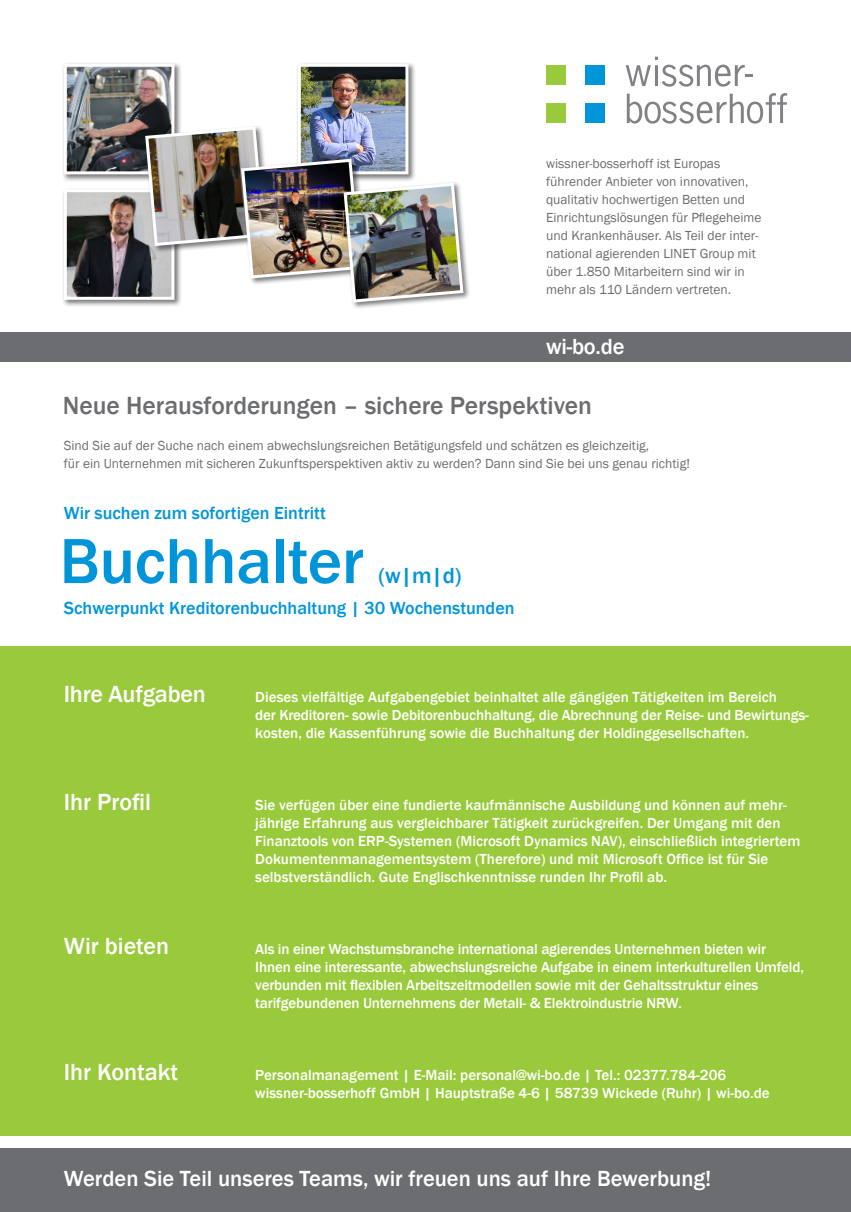
<style>
.page{position:relative;width:851px;height:1212px;background:#fff}
.page>*{position:absolute;margin:0;border:0;box-sizing:border-box;transform-origin:0 0}
.t1{font:500 66px "Franklin Gothic";letter-spacing:-.005em;color:#0095d9}
.t2{font:500 25.5px "Franklin Gothic";color:#6c6d70}
.t3{font:500 24px "Franklin Gothic";color:#fff}
.t4{font:500 22.5px "Franklin Gothic";color:#fff}
.t5{font:500 22.5px "Franklin Gothic";color:#0095d9}
.t6{font:500 18px "Franklin Gothic";color:#0095d9}
.t7{font:500 15px/18px "Franklin Gothic";color:#fff}
.t8{font:13.5px/18px "Franklin Gothic";color:#6c6d70}
</style>
<div class="page">
<div style="left:0;top:1148px;width:850px;height:64px;background:#6c6d70"></div>
<div style="left:546px;top:104px;width:19px;height:19px;background:#99ca3b"></div>
<div style="left:584px;top:104px;width:20px;height:19px;background:#0095d9"></div>
<div style="left:546px;top:65px;width:19px;height:19px;background:#99ca3b"></div>
<div style="left:584px;top:65px;width:20px;height:19px;background:#0095d9"></div>
<svg style="left:626px;top:93px;width:161px;height:31px"></svg>
<svg style="left:625px;top:57px;width:127px;height:30px"></svg>
<div style="left:0;top:332px;width:850px;height:29px;background:#6c6d70"></div>
<div style="left:0;top:646px;width:850px;height:489px;background:#99ca3b"></div>
<div style="left:62px;top:62px;width:120px;height:120px;background:#231f20;opacity:.6"></div>
<img style="left:68px;top:68px;width:102px;height:102px">
<div style="left:64px;top:64px;width:110px;height:110px;border:3px solid #fff"></div>
<div style="left:296px;top:62px;width:120px;height:120px;background:#231f20;opacity:.6"></div>
<img style="left:302px;top:68px;width:102px;height:57px">
<div style="left:298px;top:64px;width:110px;height:110px;border:3px solid #fff"></div>
<div style="left:62px;top:188px;width:120px;height:119px;background:#231f20;opacity:.6"></div>
<img style="left:68px;top:193px;width:75px;height:103px">
<div style="left:64px;top:189px;width:110px;height:111px;border:3px solid #fff"></div>
<div style="left:342px;top:181px;width:129px;height:129px;background:#231f20;opacity:.6"></div>
<img style="left:143px;top:125px;width:322px;height:179px">
<p class="t8" style="left:546px;top:155px;width:217px">wissner-bosserhoff ist Europas führender Anbieter von innovativen, qualitativ hochwertigen Betten und Einrichtungslösungen für Pflegeheime und Krankenhäuser. Als Teil der inter&shy;national agierenden LINET Group mit über 1.850 Mitarbeitern sind wir in mehr als 110 Ländern vertreten.</p>
<h3 class="t4" style="left:546px;top:333px;width:80px">wi-bo.de</h3>
<h2 class="t2" style="left:63px;top:390px;width:530px">Neue Herausforderungen – sichere Perspektiven</h2>
<p class="t8" style="left:64px;top:437px;width:627px">Sind Sie auf der Suche nach einem abwechslungsreichen Betätigungsfeld und schätzen es gleichzeitig,<br>für ein Unternehmen mit sicheren Zukunftsperspektiven aktiv zu werden? Dann sind Sie bei uns genau richtig!</p>
<p class="t6" style="left:64px;top:501px;width:263px">Wir suchen zum sofortigen Eintritt</p>
<h1 class="t1" style="left:60px;top:520px;width:306px">Buchhalter</h1>
<h3 class="t5" style="left:378px;top:562px;width:85px">(w|m|d)</h3>
<p class="t6" style="left:64px;top:597px;width:452px">Schwerpunkt Kreditorenbuchhaltung | 30 Wochenstunden</p>
<h3 class="t3" style="left:64px;top:679px;width:143px">Ihre Aufgaben</h3>
<h3 class="t3" style="left:64px;top:787px;width:89px">Ihr Profil</h3>
<h3 class="t3" style="left:64px;top:931px;width:107px">Wir bieten</h3>
<p class="t7" style="left:255px;top:688px;width:555px">Dieses vielfältige Aufgabengebiet beinhaltet alle gängigen Tätigkeiten im Bereich<br>der Kreditoren- sowie Debitorenbuchhaltung, die Abrechnung der Reise- und Bewirtungs&shy;kosten, die Kassenführung sowie die Buchhaltung der Holdinggesellschaften.</p>
<p class="t7" style="left:255px;top:796px;width:546px">Sie verfügen über eine fundierte kaufmännische Ausbildung und können auf mehr&shy;jährige Erfahrung aus vergleichbarer Tätigkeit zurückgreifen. Der Umgang mit den Finanztools von ERP-Systemen (Microsoft Dynamics NAV), einschließlich integriertem Dokumentenmanagementsystem (Therefore) und mit Microsoft Office ist für Sie selbstverständlich. Gute Englischkenntnisse runden Ihr Profil ab.</p>
<p class="t7" style="left:255px;top:940px;width:550px">Als in einer Wachstumsbranche international agierendes Unternehmen bieten wir Ihnen eine interessante, abwechslungsreiche Aufgabe in einem interkulturellen Umfeld, verbunden mit flexiblen Arbeitszeitmodellen sowie mit der Gehaltsstruktur eines tarifgebundenen Unternehmens der Metall- &amp; Elektroindustrie NRW.</p>
<h3 class="t3" style="left:64px;top:1057px;width:116px">Ihr Kontakt</h3>
<p class="t7" style="left:255px;top:1066px;width:515px">Personalmanagement | E-Mail: personal@wi-bo.de | Tel.: 02377.784-206 wissner-bosserhoff GmbH | Hauptstraße 4-6 | 58739 Wickede (Ruhr) | wi-bo.de</p>
<h3 class="t4" style="left:64px;top:1164px;width:649px">Werden Sie Teil unseres Teams, wir freuen uns auf Ihre Bewerbung!</h3>
</div>
